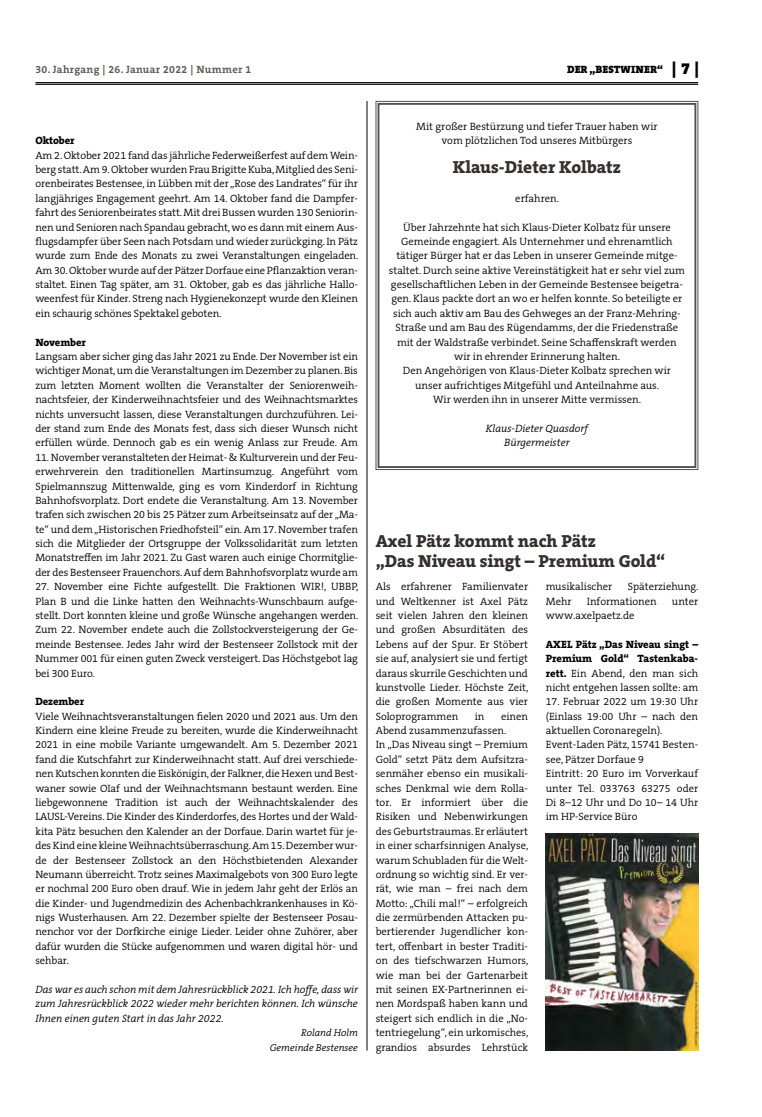
<style>
.page{position:relative;width:762px;height:1117px;background:#fff}
.page>*{position:absolute;margin:0;border:0;box-sizing:border-box;transform-origin:0 0}
.t1{font:800 17.5px/20px "The Serif B W8";color:#36302d}
.t2{font:300 10.62px/14.4px "The Serif B W4";color:#000;text-align:justify}
.t3{font:italic 300 10.62px/14.4px "The Serif B W4";color:#000;text-align:justify}
.t4{font:800 10.62px/14.4px "The Serif B W8";color:#000}
.t5{font:700 10.62px "The Serif B W7";letter-spacing:.03em;color:#615c58}
.t6{font:900 10.62px "The Serif B W9";letter-spacing:.015em;color:#000}
.t7{font:italic 300 10px/14.4px "The Serif B W4";color:#000;text-align:right}
.s1{font-size:16.25px}
.s2{font-family:"The Serif B W8";font-weight:800}
</style>
<div class="page">
<hr style="left:35px;top:82px;width:663px;height:1px;background:#000">
<hr style="left:35px;top:84px;width:663px;height:1px;background:#000">
<svg style="left:375px;top:101px;width:323px;height:369px"></svg>
<div style="left:377px;top:103px;width:319px;height:365px;border:2px solid #564f4b"></div>
<img style="left:546px;top:833px;width:152px;height:217px">
<hr style="left:367px;top:101px;width:1px;height:949px;background:#000">
<p class="t5" style="left:35px;top:62px;width:217px">30. Jahrgang | 26. Januar 2022 | Nummer 1</p>
<p class="t6" style="left:567px;top:63px;width:134px">DER „BESTWINER“ <span class="s1">| 7 |</span></p>
<p class="t4" style="left:35px;top:133px;width:41px">Oktober</p>
<p class="t2" style="left:35px;top:148px;width:324px">Am 2. Oktober 2021 fand das jährliche Federweißerfest auf dem Wein&shy;berg statt. Am 9. Oktober wurden Frau Brigitte Kuba, Mitglied des Seni&shy;orenbeirates Bestensee, in Lübben mit der „Rose des Landrates“ für ihr langjähriges Engagement geehrt. Am 14. Oktober fand die Dampfer&shy;fahrt des Seniorenbeirates statt. Mit drei Bussen wurden 130 Seniorin&shy;nen und Senioren nach Spandau gebracht, wo es dann mit einem Aus&shy;flugsdampfer über Seen nach Potsdam und wieder zurückging. In Pätz wurde zum Ende des Monats zu zwei Veranstaltungen eingeladen.<br>Am 30. Oktober wurde auf der Pätzer Dorfaue eine Pflanzaktion veran&shy;staltet. Einen Tag später, am 31. Oktober, gab es das jährliche Hallo&shy;weenfest für Kinder. Streng nach Hygienekonzept wurde den Kleinen ein schaurig schönes Spektakel geboten.</p>
<p class="t4" style="left:35px;top:334px;width:52px">November</p>
<p class="t2" style="left:35px;top:349px;width:324px">Langsam aber sicher ging das Jahr 2021 zu Ende. Der November ist ein wichtiger Monat, um die Veranstaltungen im Dezember zu planen. Bis zum letzten Moment wollten die Veranstalter der Seniorenweih&shy;nachtsfeier, der Kinderweihnachtsfeier und des Weihnachtsmarktes nichts unversucht lassen, diese Veranstaltungen durchzuführen. Lei&shy;der stand zum Ende des Monats fest, dass sich dieser Wunsch nicht erfüllen würde. Dennoch gab es ein wenig Anlass zur Freude. Am</p>
<p class="t2" style="left:35px;top:450px;width:324px">11. November veranstalteten der Heimat- &amp; Kulturverein und der Feu&shy;erwehrverein den traditionellen Martinsumzug. Angeführt vom Spielmannszug Mittenwalde, ging es vom Kinderdorf in Richtung Bahnhofsvorplatz. Dort endete die Veranstaltung. Am 13. November trafen sich zwischen 20 bis 25 Pätzer zum Arbeitseinsatz auf der „Ma&shy;te“ und dem „Historischen Friedhofsteil“ ein. Am 17. November trafen sich die Mitglieder der Ortsgruppe der Volkssolidarität zum letzten Monatstreffen im Jahr 2021. Zu Gast waren auch einige Chormitglie&shy;der des Bestenseer Frauenchors. Auf dem Bahnhofsvorplatz wurde am</p>
<p class="t2" style="left:35px;top:579px;width:324px">27. November eine Fichte aufgestellt. Die Fraktionen WIR!, UBBP, Plan B und die Linke hatten den Weihnachts-Wunschbaum aufge&shy;stellt. Dort konnten kleine und große Wünsche angehangen werden.<br>Zum 22. November endete auch die Zollstockversteigerung der Ge&shy;meinde Bestensee. Jedes Jahr wird der Bestenseer Zollstock mit der Nummer 001 für einen guten Zweck versteigert. Das Höchstgebot lag bei 300 Euro.</p>
<p class="t4" style="left:35px;top:694px;width:50px">Dezember</p>
<p class="t2" style="left:35px;top:708px;width:324px">Viele Weihnachtsveranstaltungen fielen 2020 und 2021 aus. Um den Kindern eine kleine Freude zu bereiten, wurde die Kinderweihnacht 2021 in eine mobile Variante umgewandelt. Am 5. Dezember 2021 fand die Kutschfahrt zur Kinderweihnacht statt. Auf drei verschiede&shy;nen Kutschen konnten die Eiskönigin, der Falkner, die Hexen und Best&shy;waner sowie OIaf und der Weihnachtsmann bestaunt werden. Eine liebgewonnene Tradition ist auch der Weihnachtskalender des LAUSL-Vereins. Die Kinder des Kinderdorfes, des Hortes und der Wald&shy;kita Pätz besuchen den Kalender an der Dorfaue. Darin wartet für je&shy;des Kind eine kleine Weihnachtsüberraschung. Am 15. Dezember wur&shy;de der Bestenseer Zollstock an den Höchstbietenden Alexander Neumann überreicht. Trotz seines Maximalgebots von 300 Euro legte er nochmal 200 Euro oben drauf. Wie in jedem Jahr geht der Erlös an die Kinder- und Jugendmedizin des Achenbachkrankenhauses in Kö&shy;nigs Wusterhausen. Am 22. Dezember spielte der Bestenseer Posau&shy;nenchor vor der Dorfkirche einige Lieder. Leider ohne Zuhörer, aber dafür wurden die Stücke aufgenommen und waren digital hör- und sehbar.</p>
<p class="t3" style="left:35px;top:982px;width:324px">Das war es auch schon mit dem Jahresrückblick 2021. Ich hoffe, dass wir zum Jahresrückblick 2022 wieder mehr berichten können. Ich wünsche Ihnen einen guten Start in das Jahr 2022.</p>
<p class="t7" style="left:270px;top:1025px;width:90px">Roland Holm<br>Gemeinde Bestensee</p>
<p class="t2" style="left:416px;top:119px;width:243px;text-align:center">Mit großer Bestürzung und tiefer Trauer haben wir vom plötzlichen Tod unseres Mitbürgers</p>
<h1 class="t1" style="left:453px;top:157px;width:170px">Klaus-Dieter Kolbatz</h1>
<p class="t2" style="left:515px;top:191px;width:45px">erfahren.</p>
<p class="t2" style="left:389px;top:220px;width:298px;text-align:center">Über Jahrzehnte hat sich Klaus-Dieter Kolbatz für unsere Gemeinde engagiert. Als Unternehmer und ehrenamtlich tätiger Bürger hat er das Leben in unserer Gemeinde mitge&shy;staltet. Durch seine aktive Vereinstätigkeit hat er sehr viel zum gesellschaftlichen Leben in der Gemeinde Bestensee beigetra&shy;gen. Klaus packte dort an wo er helfen konnte. So beteiligte er sich auch aktiv am Bau des Gehweges an der Franz-Mehring-Straße und am Bau des Rügendamms, der die Friedenstraße mit der Waldstraße verbindet. Seine Schaffenskraft werden wir in ehrender Erinnerung halten.<br>Den Angehörigen von Klaus-Dieter Kolbatz sprechen wir unser aufrichtiges Mitgefühl und Anteilnahme aus.<br>Wir werden ihn in unserer Mitte vermissen.</p>
<p class="t3" style="left:486px;top:421px;width:104px;text-align:center">Klaus-Dieter Quasdorf<br>Bürgermeister</p>
<h1 class="t1" style="left:376px;top:531px;width:291px">Axel Pätz kommt nach Pätz<br>„Das Niveau singt – Premium Gold“</h1>
<p class="t2" style="left:376px;top:579px;width:154px">Als erfahrener Familienvater und Weltkenner ist Axel Pätz seit vielen Jahren den kleinen und großen Absurditäten des Lebens auf der Spur. Er Stöbert sie auf, analysiert sie und fertigt daraus skurrile Geschichten und kunstvolle Lieder. Höchste Zeit, die großen Momente aus vier Soloprogrammen</p>
<p class="t2" style="left:546px;top:579px;width:68px">musikalischer</p>
<p class="t2" style="left:628px;top:579px;width:72px">Späterziehung.</p>
<p class="t2" style="left:546px;top:593px;width:27px">Mehr</p>
<p class="t2" style="left:587px;top:593px;width:71px">Informationen</p>
<p class="t2" style="left:672px;top:593px;width:28px">unter</p>
<p class="t2" style="left:546px;top:608px;width:90px">www.axelpaetz.de</p>
<p class="t4" style="left:546px;top:636px;width:154px">AXEL Pätz „Das Niveau singt –<br>Premium Gold“ Tastenkaba-</p>
<p class="t2" style="left:546px;top:665px;width:154px"><span class="s2">rett.</span> Ein Abend, den man sich nicht entgehen lassen sollte: am</p>
<p class="t2" style="left:546px;top:694px;width:154px;text-align:left">17. Februar 2022 um 19:30 Uhr (Einlass 19:00 Uhr – nach den aktuellen Coronaregeln).<br>Event-Laden Pätz, 15741 Besten&shy;see, Pätzer Dorfaue 9<br>Eintritt: 20 Euro im Vorverkauf unter Tel. 033763 63275 oder<br>Di 8–12 Uhr und Do 10– 14 Uhr im HP-Service Büro</p>
<p class="t2" style="left:376px;top:708px;width:154px;text-align:left;text-indent:125px">einen<br>Abend zusammenzufassen.<br>In „Das Niveau singt – Premium<br>Gold“ setzt Pätz dem Aufsitzra&shy;senmäher ebenso ein musikali&shy;sches Denkmal wie dem Rolla&shy;tor. Er informiert über die<br>Risiken und Nebenwirkungen des Geburtstraumas. Er erläutert in einer scharfsinnigen Analyse, warum Schubladen für die Welt&shy;ordnung so wichtig sind. Er ver&shy;rät, wie man – frei nach dem<br>Motto: „Chili mal!“ – erfolgreich die zermürbenden Attacken pu&shy;bertierender Jugendlicher kon&shy;tert, offenbart in bester Traditi&shy;on des tiefschwarzen Humors, wie man bei der Gartenarbeit mit seinen EX-Partnerinnen ei&shy;nen Mordspaß haben kann und steigert sich endlich in die „No&shy;tentriegelung“, ein urkomisches, grandios absurdes Lehrstück</p>
<p class="t2" style="left:475px;top:708px;width:11px">in</p>
</div>
